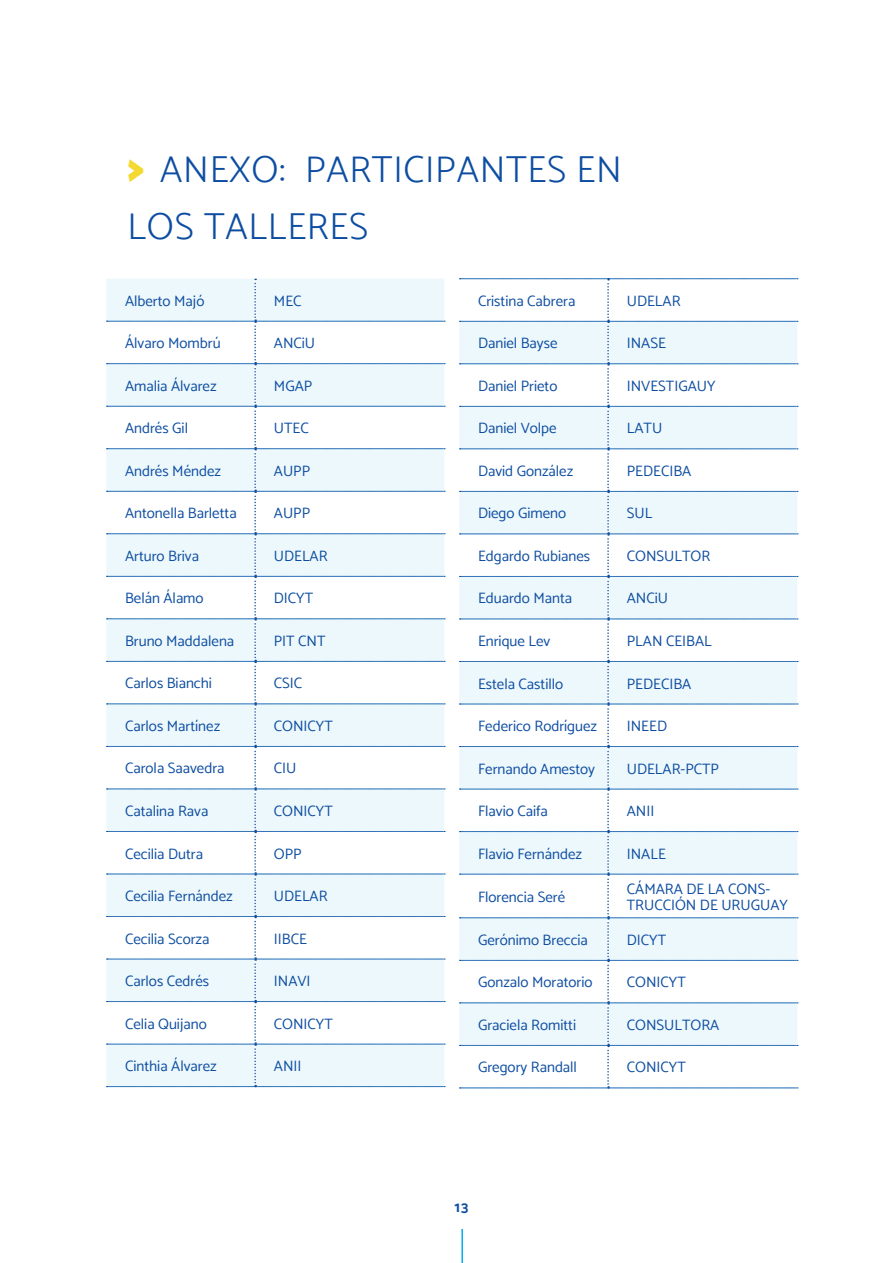
<style>
.page{position:relative;width:893px;height:1263px;background:#fff}
.page>*{position:absolute;margin:0;border:0;box-sizing:border-box;transform-origin:0 0}
.t1{font:300 37.5px/57px "Catamaran";letter-spacing:.02em;color:#0d4da1}
.texto{font:15px/16.2px "Catamaran";color:#0d4da1}
.t2{font:700 15px "Catamaran";color:#0d4da1}
.s1{font-weight:900;font-size:45px;color:#f4d930}
</style>
<div class="page">
<hr style="left:461px;top:1229px;width:2px;height:34px;background:#00aeef">
<svg style="left:107px;top:279px;width:338px;height:808px"></svg>
<svg style="left:459px;top:278px;width:339px;height:811px"></svg>
<p class="t1" style="left:128px;top:140px;width:496px"><span class="s1">&gt;</span> ANEXO: PARTICIPANTES EN<br>LOS TALLERES</p>
<p class="texto" style="left:125px;top:292px;width:81px">Alberto Majó</p>
<p class="texto" style="left:274px;top:292px;width:29px">MEC</p>
<p class="texto" style="left:125px;top:335px;width:97px">Álvaro Mombrú</p>
<p class="texto" style="left:274px;top:335px;width:43px">ANCiU</p>
<p class="texto" style="left:125px;top:377px;width:93px">Amalia Álvarez</p>
<p class="texto" style="left:274px;top:377px;width:40px">MGAP</p>
<p class="texto" style="left:125px;top:420px;width:64px">Andrés Gil</p>
<p class="texto" style="left:274px;top:420px;width:36px">UTEC</p>
<p class="texto" style="left:125px;top:462px;width:97px">Andrés Méndez</p>
<p class="texto" style="left:274px;top:462px;width:38px">AUPP</p>
<p class="texto" style="left:125px;top:505px;width:113px">Antonella Barletta</p>
<p class="texto" style="left:274px;top:505px;width:38px">AUPP</p>
<p class="texto" style="left:125px;top:547px;width:76px">Arturo Briva</p>
<p class="texto" style="left:274px;top:547px;width:55px">UDELAR</p>
<p class="texto" style="left:125px;top:590px;width:80px">Belán Álamo</p>
<p class="texto" style="left:274px;top:590px;width:41px">DICYT</p>
<p class="texto" style="left:125px;top:633px;width:111px">Bruno Maddalena</p>
<p class="texto" style="left:274px;top:633px;width:53px">PIT CNT</p>
<p class="texto" style="left:125px;top:675px;width:88px">Carlos Bianchi</p>
<p class="texto" style="left:274px;top:675px;width:30px">CSIC</p>
<p class="texto" style="left:125px;top:718px;width:97px">Carlos Martínez</p>
<p class="texto" style="left:274px;top:718px;width:60px">CONICYT</p>
<p class="texto" style="left:125px;top:760px;width:101px">Carola Saavedra</p>
<p class="texto" style="left:274px;top:760px;width:24px">CIU</p>
<p class="texto" style="left:125px;top:803px;width:85px">Catalina Rava</p>
<p class="texto" style="left:274px;top:803px;width:60px">CONICYT</p>
<p class="texto" style="left:125px;top:845px;width:80px">Cecilia Dutra</p>
<p class="texto" style="left:274px;top:845px;width:29px">OPP</p>
<p class="texto" style="left:125px;top:888px;width:109px">Cecilia Fernández</p>
<p class="texto" style="left:274px;top:888px;width:55px">UDELAR</p>
<p class="texto" style="left:125px;top:930px;width:86px">Cecilia Scorza</p>
<p class="texto" style="left:274px;top:930px;width:34px">IIBCE</p>
<p class="texto" style="left:125px;top:973px;width:86px">Carlos Cedrés</p>
<p class="texto" style="left:274px;top:973px;width:38px">INAVI</p>
<p class="texto" style="left:125px;top:1015px;width:83px">Celia Quijano</p>
<p class="texto" style="left:274px;top:1015px;width:60px">CONICYT</p>
<p class="texto" style="left:125px;top:1058px;width:93px">Cinthia Álvarez</p>
<p class="texto" style="left:274px;top:1058px;width:29px">ANII</p>
<p class="texto" style="left:478px;top:292px;width:99px">Cristina Cabrera</p>
<p class="texto" style="left:627px;top:292px;width:55px">UDELAR</p>
<p class="texto" style="left:478px;top:335px;width:81px">Daniel Bayse</p>
<p class="texto" style="left:627px;top:335px;width:41px">INASE</p>
<p class="texto" style="left:478px;top:378px;width:81px">Daniel Prieto</p>
<p class="texto" style="left:627px;top:378px;width:90px">INVESTIGAUY</p>
<p class="texto" style="left:478px;top:420px;width:80px">Daniel Volpe</p>
<p class="texto" style="left:627px;top:420px;width:37px">LATU</p>
<p class="texto" style="left:478px;top:463px;width:97px">David González</p>
<p class="texto" style="left:627px;top:463px;width:66px">PEDECIBA</p>
<p class="texto" style="left:478px;top:505px;width:90px">Diego Gimeno</p>
<p class="texto" style="left:627px;top:505px;width:27px">SUL</p>
<p class="texto" style="left:478px;top:548px;width:114px">Edgardo Rubianes</p>
<p class="texto" style="left:627px;top:548px;width:85px">CONSULTOR</p>
<p class="texto" style="left:478px;top:590px;width:96px">Eduardo Manta</p>
<p class="texto" style="left:627px;top:590px;width:43px">ANCiU</p>
<p class="texto" style="left:478px;top:633px;width:74px">Enrique Lev</p>
<p class="texto" style="left:627px;top:633px;width:86px">PLAN CEIBAL</p>
<p class="texto" style="left:478px;top:675px;width:87px">Estela Castillo</p>
<p class="texto" style="left:627px;top:675px;width:66px">PEDECIBA</p>
<p class="texto" style="left:478px;top:718px;width:121px">Federico Rodríguez</p>
<p class="texto" style="left:627px;top:718px;width:42px">INEED</p>
<p class="texto" style="left:478px;top:760px;width:119px">Fernando Amestoy</p>
<p class="texto" style="left:627px;top:760px;width:94px">UDELAR-PCTP</p>
<p class="texto" style="left:478px;top:803px;width:71px">Flavio Caifa</p>
<p class="texto" style="left:627px;top:803px;width:29px">ANII</p>
<p class="texto" style="left:478px;top:845px;width:106px">Flavio Fernández</p>
<p class="texto" style="left:627px;top:845px;width:41px">INALE</p>
<p class="texto" style="left:478px;top:888px;width:89px">Florencia Seré</p>
<p class="texto" style="left:627px;top:880px;width:163px">CÁMARA DE LA CONS-<br>TRUCCIÓN DE URUGUAY</p>
<p class="texto" style="left:478px;top:931px;width:111px">Gerónimo Breccia</p>
<p class="texto" style="left:627px;top:931px;width:41px">DICYT</p>
<p class="texto" style="left:478px;top:974px;width:116px">Gonzalo Moratorio</p>
<p class="texto" style="left:627px;top:974px;width:60px">CONICYT</p>
<p class="texto" style="left:478px;top:1017px;width:100px">Graciela Romitti</p>
<p class="texto" style="left:627px;top:1017px;width:94px">CONSULTORA</p>
<p class="texto" style="left:478px;top:1059px;width:100px">Gregory Randall</p>
<p class="texto" style="left:627px;top:1059px;width:60px">CONICYT</p>
<p class="t2" style="left:455px;top:1198px;width:15px">13</p>
</div>
